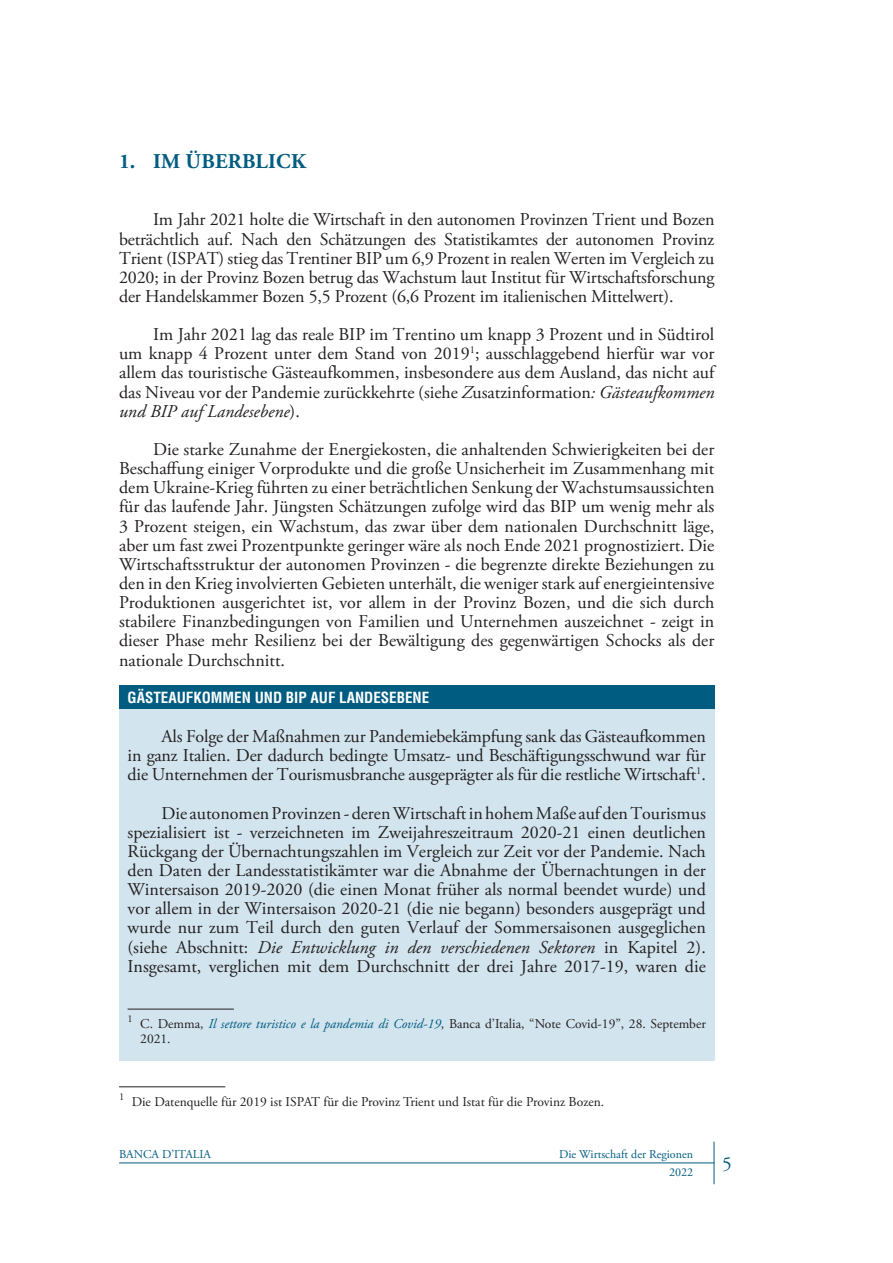
<style>
.page{position:relative;width:893px;height:1263px;background:#fff}
.page>*{position:absolute;margin:0;border:0;box-sizing:border-box;transform-origin:0 0}
.ER-TESTO_Titolo{font:700 21px "Adobe Garamond Pro";letter-spacing:.015em;color:#005c81}
.t1{font:19.5px "Adobe Garamond Pro";color:#005c81}
.ER-TESTO_Paragrafo{font:18px/19.2px "Adobe Garamond Pro";color:#231f20;text-align:justify}
.ER-TESTO_Box{font:18px/19.2px "Adobe Garamond Pro";letter-spacing:-.005em;color:#231f20;text-align:justify}
.ER-BOX_Titolo{font:700 condensed 15px "Helvetica LT Std";color:#fff}
.ER-TESTO_Nota{font:13.5px/15px "Adobe Garamond Pro";color:#231f20}
.t2{font:12px "Adobe Garamond Pro";color:#005c81}
.s1{font-style:italic}
.s2{font-style:italic;color:#005c81}
</style>
<div class="page">
<hr style="left:119px;top:1162px;width:595px;height:1px;background:#005c81">
<hr style="left:714px;top:1142px;width:1px;height:42px;background:#005c81">
<hr style="left:119px;top:1086px;width:106px;height:1px;background:#231f20">
<div style="left:119px;top:685px;width:595px;height:375px;background:#d2e4ee"></div>
<div style="left:119px;top:685px;width:595px;height:24px;background:#005c81"></div>
<hr style="left:128px;top:1009px;width:106px;height:1px;background:#231f20">
<h2 class="ER-TESTO_Titolo" style="left:119px;top:149px;width:189px">1. IM ÜBERBLICK</h2>
<p class="ER-TESTO_Paragrafo" style="left:119px;top:211px;width:597px;text-indent:34px">Im Jahr 2021 holte die Wirtschaft in den autonomen Provinzen Trient und Bozen beträchtlich auf. Nach den Schätzungen des Statistikamtes der autonomen Provinz Trient (ISPAT) stieg das Trentiner BIP um 6,9 Prozent in realen Werten im Vergleich zu 2020; in der Provinz Bozen betrug das Wachstum laut Institut für Wirtschaftsforschung der Handelskammer Bozen 5,5 Prozent (6,6 Prozent im italienischen Mittelwert).</p>
<p class="ER-TESTO_Paragrafo" style="left:119px;top:325px;width:597px;text-indent:34px">Im Jahr 2021 lag das reale BIP im Trentino um knapp 3 Prozent und in Südtirol um knapp 4 Prozent unter dem Stand von 2019<sup>1</sup>; ausschlaggebend hierfür war vor allem das touristische Gästeaufkommen, insbesondere aus dem Ausland, das nicht auf das Niveau vor der Pandemie zurückkehrte (siehe <span class="s1">Z</span>usatzinformation<span class="s1">: Gästeaufkommen und BIP auf Landesebene</span>).</p>
<p class="ER-TESTO_Paragrafo" style="left:119px;top:440px;width:597px;text-indent:34px">Die starke Zunahme der Energiekosten, die anhaltenden Schwierigkeiten bei der Beschaffung einiger Vorprodukte und die große Unsicherheit im Zusammenhang mit dem Ukraine-Krieg führten zu einer beträchtlichen Senkung der Wachstumsaussichten für das laufende Jahr. Jüngsten Schätzungen zufolge wird das BIP um wenig mehr als 3 Prozent steigen, ein Wachstum, das zwar über dem nationalen Durchschnitt läge, aber um fast zwei Prozentpunkte geringer wäre als noch Ende 2021 prognostiziert. Die Wirtschaftsstruktur der autonomen Provinzen - die begrenzte direkte Beziehungen zu den in den Krieg involvierten Gebieten unterhält, die weniger stark auf energieintensive Produktionen ausgerichtet ist, vor allem in der Provinz Bozen, und die sich durch stabilere Finanzbedingungen von Familien und Unternehmen auszeichnet - zeigt in dieser Phase mehr Resilienz bei der Bewältigung des gegenwärtigen Schocks als der nationale Durchschnitt.</p>
<h3 class="ER-BOX_Titolo" style="left:128px;top:688px;width:303px">GÄSTEAUFKOMMEN UND BIP AUF LANDESEBENE</h3>
<p class="ER-TESTO_Box" style="left:128px;top:727px;width:580px;text-indent:34px">Als Folge der Maßnahmen zur Pandemiebekämpfung sank das Gästeaufkommen in ganz Italien. Der dadurch bedingte Umsatz- und Beschäftigungsschwund war für die Unternehmen der Tourismusbranche ausgeprägter als für die restliche Wirtschaft<sup>1</sup>.</p>
<p class="ER-TESTO_Box" style="left:128px;top:804px;width:580px;text-indent:34px">Die autonomen Provinzen - deren Wirtschaft in hohem Maße auf den Tourismus spezialisiert ist - verzeichneten im Zweijahreszeitraum 2020-21 einen deutlichen Rückgang der Übernachtungszahlen im Vergleich zur Zeit vor der Pandemie. Nach den Daten der Landesstatistikämter war die Abnahme der Übernachtungen in der Wintersaison 2019-2020 (die einen Monat früher als normal beendet wurde) und vor allem in der Wintersaison 2020-21 (die nie begann) besonders ausgeprägt und wurde nur zum Teil durch den guten Verlauf der Sommersaisonen ausgeglichen (siehe Abschnitt: <span class="s1">Die Entwicklung in den verschiedenen Sektoren</span> in Kapitel 2).<br>Insgesamt, verglichen mit dem Durchschnitt der drei Jahre 2017-19, waren die</p>
<p class="ER-TESTO_Nota" style="left:140px;top:1017px;width:567px;text-indent:-13px"><sup>1</sup> C. Demma, <span class="s2">Il settore turistico e la pandemia di Covid-19</span>, Banca d’Italia, “Note Covid-19”, 28. September<br>2021.</p>
<p class="ER-TESTO_Nota" style="left:119px;top:1095px;width:487px"><sup>1</sup> Die Datenquelle für 2019 ist ISPAT für die Provinz Trient und Istat für die Provinz Bozen.</p>
<p class="t2" style="left:119px;top:1147px;width:93px">BANCA D’ITALIA</p>
<p class="t2" style="left:559px;top:1147px;width:135px">Die Wirtschaft der Regionen</p>
<p class="t2" style="left:669px;top:1164px;width:25px">2022</p>
<p class="t1" style="left:722px;top:1152px;width:11px">5</p>
</div>
